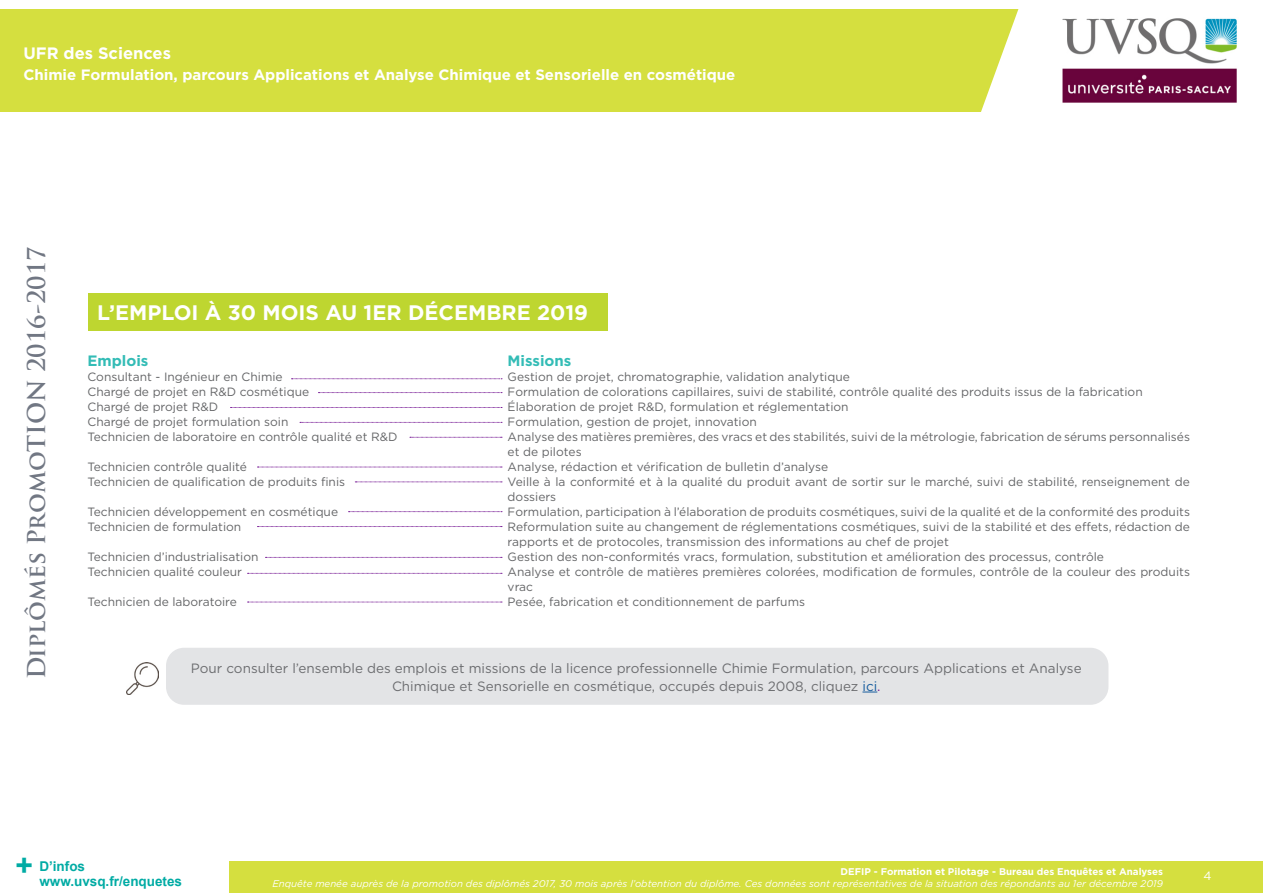
<style>
.page{position:relative;width:1263px;height:893px;background:#fff}
.page>*{position:absolute;margin:0;border:0;box-sizing:border-box;transform-origin:0 0}
.t1{font:700 30px "Arial";color:#00aba4}
.t2{font:700 24px "Trajan Pro";color:#717783}
.t3{font:700 21px "Gotham";color:#fff}
.t4{font:700 16.5px "Gotham";color:#fff}
.t5{font:700 15px "Gotham";color:#fff}
.t6{font:700 15px "Gotham";color:#33bcb6}
.t7{font:13.5px/18px "Gotham";color:#6c6d70;text-align:center}
.t8{font:700 13.5px/15px "Arial";color:#00aba4}
.t9{font:12px/15px "Gotham";color:#646567}
.t10{font:12px "Gotham";color:#fff}
.t11{font:italic 9.75px "Gotham";color:#fff}
.t12{font:700 9.75px "Gotham";color:#fff}
.s1{color:#175d9e}
.s2{color:#7b2198}
</style>
<div class="page">
<div style="left:0;top:861px;width:1263px;height:32px;background:#d5df3f"></div>
<div style="left:0;top:836px;width:229px;height:57px;background:#fff"></div>
<div style="left:0;top:10px;width:1023px;height:102px;background:#d5df3f"></div>
<svg style="left:963px;top:9px;width:60px;height:103px"></svg>
<img style="left:1062px;top:18px;width:175px;height:85px">
<div style="left:89px;top:293px;width:519px;height:38px;background:#bed630"></div>
<svg style="left:300px;top:422px;width:202px;height:1px"></svg>
<div style="left:166px;top:648px;width:942px;height:57px;background:#e3e4e6;border-radius:18px"></div>
<svg style="left:862px;top:692px;width:15px;height:1px"></svg>
<img style="left:127px;top:663px;width:32px;height:32px">
<svg style="left:291px;top:378px;width:211px;height:1px"></svg>
<svg style="left:231px;top:407px;width:271px;height:1px"></svg>
<svg style="left:318px;top:392px;width:184px;height:1px"></svg>
<svg style="left:410px;top:437px;width:92px;height:1px"></svg>
<svg style="left:355px;top:482px;width:147px;height:1px"></svg>
<svg style="left:257px;top:467px;width:245px;height:1px"></svg>
<svg style="left:257px;top:526px;width:245px;height:1px"></svg>
<svg style="left:348px;top:511px;width:154px;height:1px"></svg>
<svg style="left:265px;top:557px;width:237px;height:1px"></svg>
<svg style="left:248px;top:573px;width:254px;height:1px"></svg>
<svg style="left:248px;top:602px;width:254px;height:1px"></svg>
<p class="t4" style="left:23px;top:42px;width:149px">UFR des Sciences</p>
<p class="t5" style="left:23px;top:65px;width:714px">Chimie Formulation, parcours Applications et Analyse Chimique et Sensorielle en cosmétique</p>
<h2 class="t2" style="left:22px;top:679px;width:434px;rotate:-90deg">Diplômés PromoTION 2016-2017</h2>
<p class="t3" style="left:97px;top:299px;width:493px">L’EMPLOI À 30 MOIS AU 1ER DÉCEMBRE 2019</p>
<p class="t6" style="left:88px;top:350px;width:62px">Emplois</p>
<p class="t9" style="left:88px;top:369px;width:197px">Consultant - Ingénieur en Chimie</p>
<p class="t9" style="left:88px;top:384px;width:223px">Chargé de projet en R&amp;D cosmétique</p>
<p class="t9" style="left:88px;top:399px;width:132px">Chargé de projet R&amp;D</p>
<p class="t9" style="left:88px;top:414px;width:202px">Chargé de projet formulation soin</p>
<p class="t9" style="left:88px;top:429px;width:311px">Technicien de laboratoire en contrôle qualité et R&amp;D</p>
<p class="t9" style="left:88px;top:459px;width:161px">Technicien contrôle qualité</p>
<p class="t9" style="left:88px;top:474px;width:259px">Technicien de qualification de produits finis</p>
<p class="t9" style="left:88px;top:504px;width:252px">Technicien développement en cosmétique</p>
<p class="t9" style="left:88px;top:519px;width:155px">Technicien de formulation</p>
<p class="t9" style="left:88px;top:549px;width:173px">Technicien d’industrialisation</p>
<p class="t9" style="left:88px;top:564px;width:156px">Technicien qualité couleur</p>
<p class="t9" style="left:88px;top:594px;width:151px">Technicien de laboratoire</p>
<p class="t6" style="left:508px;top:351px;width:65px">Missions</p>
<p class="t9" style="left:508px;top:369px;width:344px">Gestion de projet, chromatographie, validation analytique</p>
<p class="t9" style="left:508px;top:384px;width:637px">Formulation de colorations capillaires, suivi de stabilité, contrôle qualité des produits issus de la fabrication</p>
<p class="t9" style="left:508px;top:399px;width:342px">Élaboration de projet R&amp;D, formulation et réglementation</p>
<p class="t9" style="left:508px;top:414px;width:251px">Formulation, gestion de projet, innovation</p>
<p class="t9" style="left:508px;top:429px;width:684px">Analyse des matières premières, des vracs et des stabilités, suivi de la métrologie, fabrication de sérums personnalisés et de pilotes</p>
<p class="t9" style="left:508px;top:459px;width:322px">Analyse, rédaction et vérification de bulletin d’analyse</p>
<p class="t9" style="left:508px;top:474px;width:684px">Veille à la conformité et à la qualité du produit avant de sortir sur le marché, suivi de stabilité, renseignement de dossiers</p>
<p class="t9" style="left:508px;top:504px;width:684px">Formulation, participation à l’élaboration de produits cosmétiques, suivi de la qualité et de la conformité des produits</p>
<p class="t9" style="left:508px;top:519px;width:684px">Reformulation suite au changement de réglementations cosmétiques, suivi de la stabilité et des effets, rédaction de rapports et de protocoles, transmission des informations au chef de projet</p>
<p class="t9" style="left:508px;top:549px;width:598px">Gestion des non-conformités vracs, formulation, substitution et amélioration des processus, contrôle</p>
<p class="t9" style="left:508px;top:564px;width:684px">Analyse et contrôle de matières premières colorées, modification de formules, contrôle de la couleur des produits vrac</p>
<p class="t9" style="left:508px;top:594px;width:299px">Pesée, fabrication et conditionnement de parfums</p>
<p class="t7" style="left:191px;top:659px;width:892px">Pour consulter l’ensemble des emplois et missions de la licence professionnelle Chimie Formulation, parcours Applications et Analyse<br>Chimique et Sensorielle en cosmétique, occupés depuis 2008, cliquez <span class="s1">ici</span><span class="s2">.</span></p>
<h1 class="t1" style="left:15px;top:845px;width:19px">+</h1>
<p class="t8" style="left:39px;top:859px;width:144px">D’infos www.uvsq.fr/enquetes</p>
<p class="t12" style="left:841px;top:865px;width:324px">DEFIP - Formation et Pilotage - Bureau des Enquêtes et Analyses</p>
<p class="t11" style="left:272px;top:877px;width:892px">Enquête menée auprès de la promotion des diplômés 2017, 30 mois après l’obtention du diplôme. Ces données sont représentatives de la situation des répondants au 1er décembre 2019</p>
<p class="t10" style="left:1203px;top:868px;width:10px">4</p>
</div>
